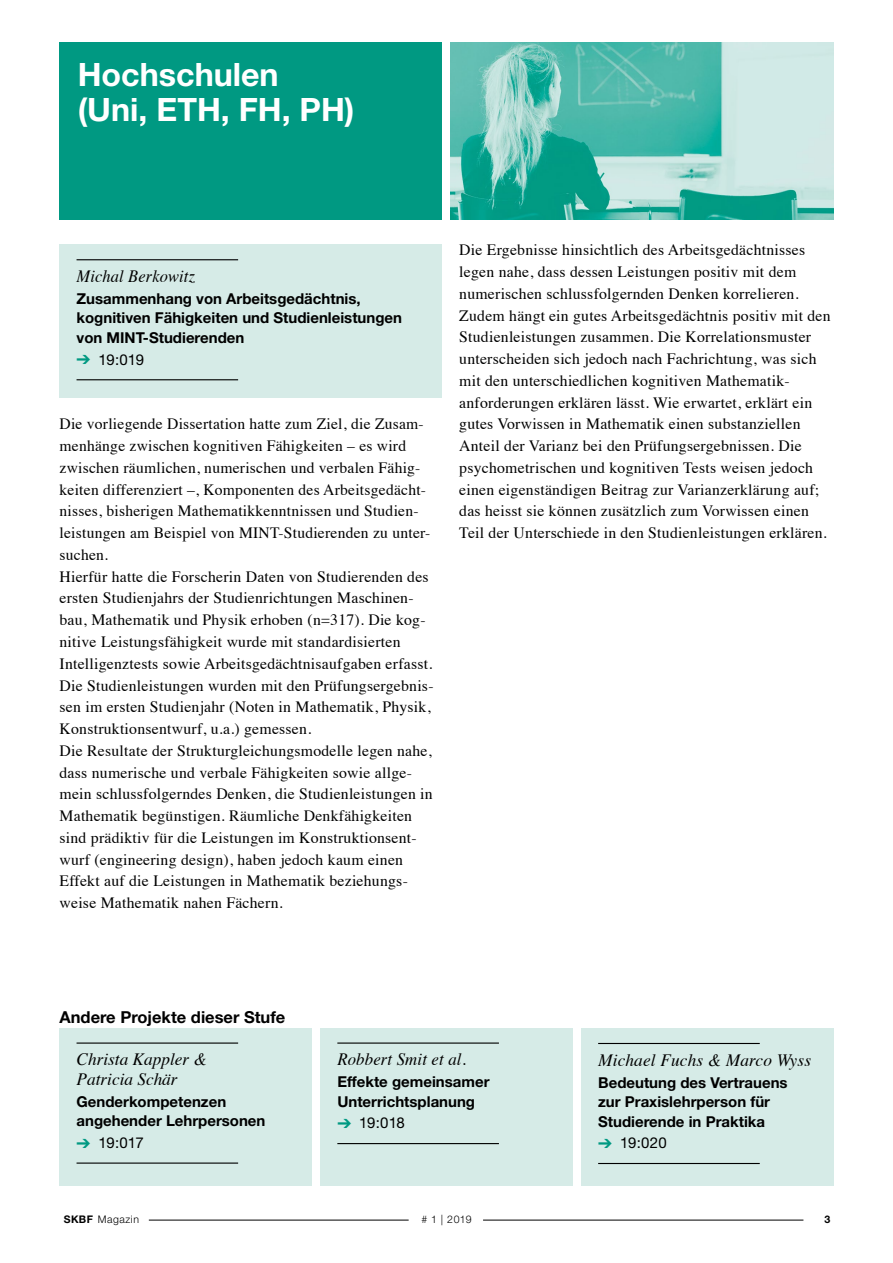
<style>
.page{position:relative;width:893px;height:1263px;background:#fff}
.page>*{position:absolute;margin:0;border:0;box-sizing:border-box;transform-origin:0 0}
.t1{font:700 32.25px/35.4px "Helvetica Neue LT";color:#fff}
.t2{font:italic 17.25px/19.5px "Times";letter-spacing:.01em;color:#000}
.t3{font:italic 17.25px "Times";letter-spacing:.01em;color:#000;scale:.95 1}
.t4{font:700 16.5px "Helvetica Neue LT";color:#000}
.t5{font:15.75px/21.8px "Times";letter-spacing:.015em;color:#000}
.t6{font:700 15px/19.5px "Helvetica Neue LT";color:#000}
.t7{font:15px "Helvetica Neue LT";letter-spacing:-.025em;color:#000}
.t8{font:300 10.5px "Helvetica Neue LT";letter-spacing:.05em;color:#000}
.t9{font:700 10.5px "Helvetica Neue LT";color:#000}
.s1{color:#009982}
.s2{font-weight:700}
</style>
<div class="page">
<div style="left:60px;top:244px;width:382px;height:154px;background:#d6ebe7"></div>
<hr style="left:77px;top:259px;width:161px;height:1px;background:#000">
<hr style="left:77px;top:379px;width:161px;height:1px;background:#000">
<div style="left:60px;top:1028px;width:252px;height:157px;background:#d6ebe7"></div>
<hr style="left:77px;top:1042px;width:161px;height:2px;background:#000">
<hr style="left:77px;top:1162px;width:161px;height:2px;background:#000">
<div style="left:320px;top:1028px;width:253px;height:157px;background:#d6ebe7"></div>
<hr style="left:337px;top:1042px;width:162px;height:2px;background:#000">
<hr style="left:337px;top:1143px;width:162px;height:1px;background:#000">
<img style="left:451px;top:43px;width:382px;height:177px">
<div style="left:60px;top:43px;width:382px;height:177px;background:#009982"></div>
<hr style="left:483px;top:1220px;width:320px;height:1px;background:#000">
<hr style="left:149px;top:1220px;width:260px;height:1px;background:#000">
<div style="left:581px;top:1028px;width:252px;height:158px;background:#d6ebe7"></div>
<hr style="left:598px;top:1043px;width:162px;height:1px;background:#000">
<hr style="left:598px;top:1163px;width:162px;height:1px;background:#000">
<h1 class="t1" style="left:78px;top:56px;width:278px">Hochschulen (Uni, ETH, FH, PH)</h1>
<p class="t3" style="left:77px;top:261px;width:126px">Michal Berkowitz</p>
<p class="t6" style="left:77px;top:288px;width:327px">Zusammenhang von Arbeitsgedächtnis, kognitiven Fähigkeiten und Studienleistungen von MINT-Studierenden</p>
<p class="t7" style="left:77px;top:350px;width:69px"><span class="s1">➔</span> 19:019</p>
<p class="t5" style="left:60px;top:412px;width:376px">Die vorliegende Dissertation hatte zum Ziel, die Zusam&shy;menhänge zwischen kognitiven Fähigkeiten – es wird zwischen räumlichen, numerischen und verbalen Fähig&shy;keiten differenziert –, Komponenten des Arbeitsgedächt&shy;nisses, bisherigen Mathematikkenntnissen und Studien&shy;leistungen am Beispiel von MINT-Studierenden zu unter&shy;suchen.<br>Hierfür hatte die Forscherin Daten von Studierenden des ersten Studienjahrs der Studienrichtungen Maschinen&shy;bau, Mathematik und Physik erhoben (n=317). Die kog&shy;nitive Leistungsfähigkeit wurde mit standardisierten Intelligenztests sowie Arbeitsgedächtnisaufgaben erfasst.<br>Die Studienleistungen wurden mit den Prüfungsergebnis&shy;sen im ersten Studienjahr (Noten in Mathematik, Physik, Konstruktionsentwurf, u.a.) gemessen.<br>Die Resultate der Strukturgleichungsmodelle legen nahe, dass numerische und verbale Fähigkeiten sowie allge&shy;mein schlussfolgerndes Denken, die Studienleistungen in Mathematik begünstigen. Räumliche Denkfähigkeiten sind prädiktiv für die Leistungen im Konstruktionsent&shy;wurf (engineering design), haben jedoch kaum einen Effekt auf die Leistungen in Mathematik beziehungs&shy;weise Mathematik nahen Fächern.</p>
<p class="t5" style="left:459px;top:238px;width:373px">Die Ergebnisse hinsichtlich des Arbeitsgedächtnisses legen nahe, dass dessen Leistungen positiv mit dem numerischen schlussfolgernden Denken korrelieren.<br>Zudem hängt ein gutes Arbeitsgedächtnis positiv mit den Studienleistungen zusammen. Die Korrelationsmuster unterscheiden sich jedoch nach Fachrichtung, was sich mit den unterschiedlichen kognitiven Mathematik&shy;anforderungen erklären lässt. Wie erwartet, erklärt ein gutes Vorwissen in Mathematik einen substanziellen Anteil der Varianz bei den Prüfungsergebnissen. Die psychometrischen und kognitiven Tests weisen jedoch einen eigenständigen Beitrag zur Varianzerklärung auf; das heisst sie können zusätzlich zum Vorwissen einen Teil der Unterschiede in den Studienleistungen erklären.</p>
<p class="t4" style="left:60px;top:1007px;width:227px">Andere Projekte dieser Stufe</p>
<p class="t2" style="left:77px;top:1049px;width:132px">Christa Kappler &amp;<br>Patricia Schär</p>
<p class="t6" style="left:77px;top:1091px;width:190px">Genderkompetenzen angehender Lehrpersonen</p>
<p class="t7" style="left:77px;top:1133px;width:69px"><span class="s1">➔</span> 19:017</p>
<p class="t2" style="left:337px;top:1049px;width:130px">Robbert Smit et al.</p>
<p class="t6" style="left:337px;top:1072px;width:154px">Effekte gemeinsamer<br>Unterrichtsplanung</p>
<p class="t7" style="left:337px;top:1114px;width:69px"><span class="s1">➔</span> 19:018</p>
<p class="t2" style="left:598px;top:1049px;width:214px">Michael Fuchs &amp; Marco Wyss</p>
<p class="t6" style="left:598px;top:1072px;width:191px">Bedeutung des Vertrauens zur Praxislehrperson für<br>Studierende in Praktika</p>
<p class="t7" style="left:598px;top:1134px;width:70px"><span class="s1">➔</span> 19:020</p>
<p class="t8" style="left:64px;top:1213px;width:77px"><span class="s2">SKBF</span> Magazin</p>
<p class="t8" style="left:421px;top:1213px;width:52px"># 1 | 2019</p>
<p class="t9" style="left:824px;top:1212px;width:7px">3</p>
</div>
